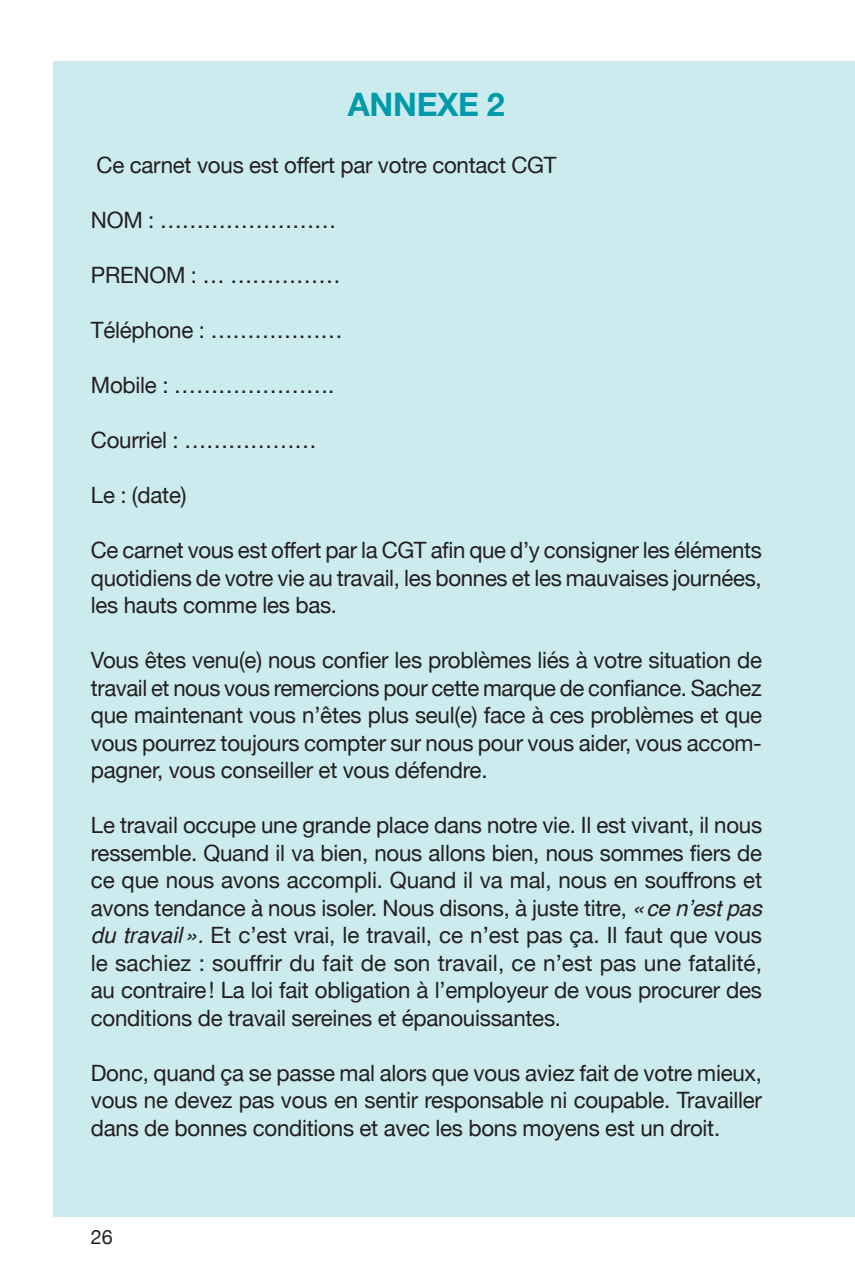
<style>
.page{position:relative;width:855px;height:1276px;background:#fff}
.page>*{position:absolute;margin:0;border:0;box-sizing:border-box;transform-origin:0 0}
.Annexe{font:700 32.5px "Helvetica Neue";letter-spacing:-.01em;color:#019aaa}
.Texte_courant{font:22.5px/27.5px "Helvetica Neue";letter-spacing:-.01em;color:#231f20;text-align:justify}
.t1{font:20px "Helvetica Neue";color:#231f20}
.s1{font-family:"Helvetica";font-style:italic}
</style>
<div class="page">
<div style="left:53px;top:61px;width:801px;height:1155px;background:#ccebee"></div>
<p class="Annexe" style="left:348px;top:85px;width:158px">ANNEXE 2</p>
<p class="Texte_courant" style="left:96px;top:153px;width:461px">Ce carnet vous est offert par votre contact CGT</p>
<p class="Texte_courant" style="left:91px;top:208px;width:247px">NOM : ……………………</p>
<p class="Texte_courant" style="left:91px;top:263px;width:251px">PRENOM : … ……………</p>
<p class="Texte_courant" style="left:91px;top:318px;width:253px">Téléphone : ………………</p>
<p class="Texte_courant" style="left:91px;top:373px;width:245px">Mobile : ………………….</p>
<p class="Texte_courant" style="left:91px;top:428px;width:227px">Courriel : ………………</p>
<p class="Texte_courant" style="left:91px;top:483px;width:97px">Le : (date)</p>
<p class="Texte_courant" style="left:91px;top:538px;width:672px">Ce carnet vous est offert par la CGT afin que d’y consigner les éléments quotidiens de votre vie au travail, les bonnes et les mauvaises journées, les hauts comme les bas.</p>
<p class="Texte_courant" style="left:91px;top:648px;width:672px">Vous êtes venu(e) nous confier les problèmes liés à votre situation de travail et nous vous remercions pour cette marque de confiance. Sachez que maintenant vous n’êtes plus seul(e) face à ces problèmes et que vous pourrez toujours compter sur nous pour vous aider, vous accom&shy;pagner, vous conseiller et vous défendre.</p>
<p class="Texte_courant" style="left:91px;top:813px;width:672px">Le travail occupe une grande place dans notre vie. Il est vivant, il nous ressemble. Quand il va bien, nous allons bien, nous sommes fiers de ce que nous avons accompli. Quand il va mal, nous en souffrons et avons tendance à nous isoler. Nous disons, à juste titre, <span class="s1">«ce n’est pas du travail».</span> Et c’est vrai, le travail, ce n’est pas ça. Il faut que vous le sachiez : souffrir du fait de son travail, ce n’est pas une fatalité, au contraire! La loi fait obligation à l’employeur de vous procurer des conditions de travail sereines et épanouissantes.</p>
<p class="Texte_courant" style="left:91px;top:1060px;width:672px">Donc, quand ça se passe mal alors que vous aviez fait de votre mieux, vous ne devez pas vous en sentir responsable ni coupable. Travailler dans de bonnes conditions et avec les bons moyens est un droit.</p>
<p class="t1" style="left:91px;top:1222px;width:23px">26</p>
</div>
